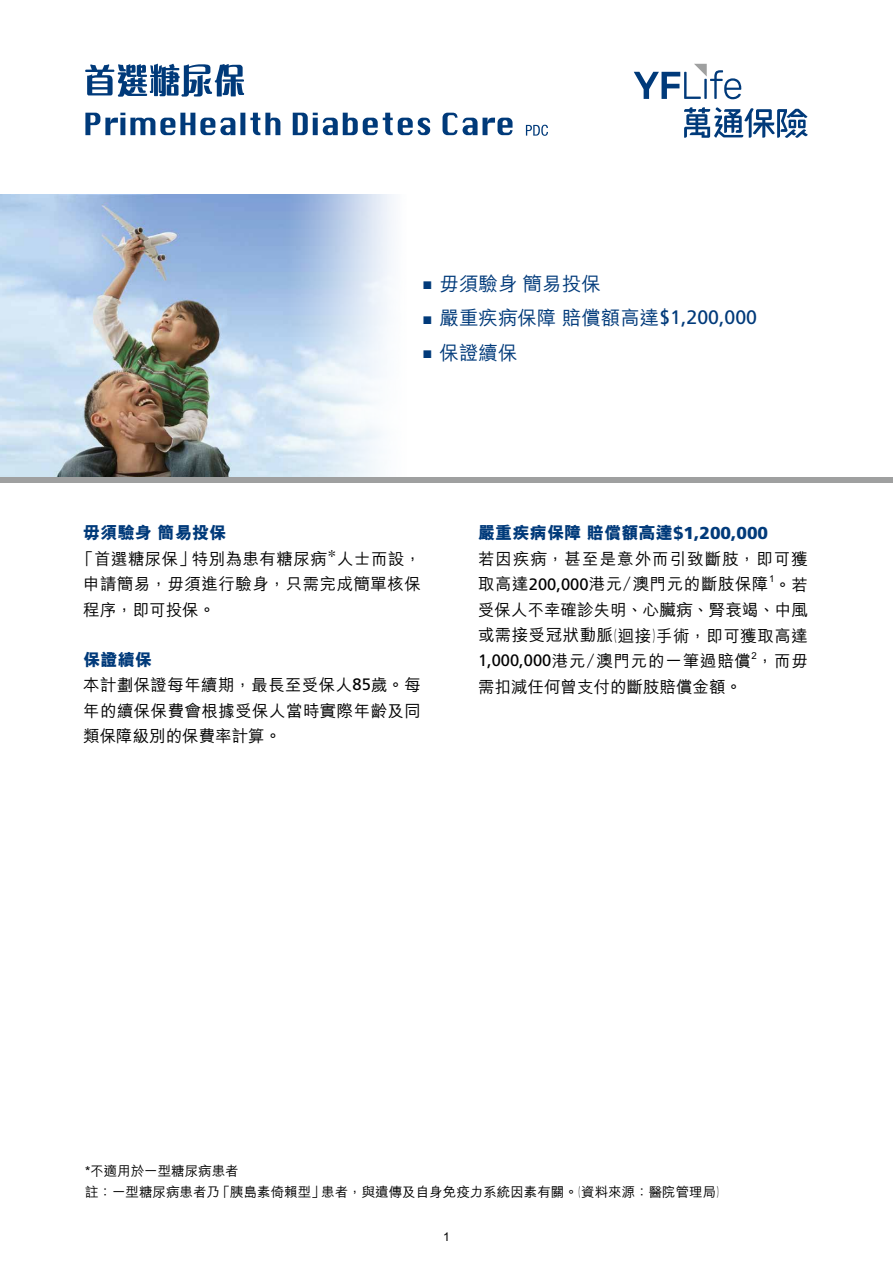
<style>
.page{position:relative;width:893px;height:1263px;background:#fff}
.page>*{position:absolute;margin:0;border:0;box-sizing:border-box;transform-origin:0 0}
.t1{font:500 19.5px "M Hei HK";color:#003a7a}
.t2{font:800 17.25px "M Hei HK";color:#003a7a}
.t3{font:500 16.5px/25.5px "M Hei HK";letter-spacing:.025em;color:#000;text-align:justify}
.t4{font:500 16.5px/25.5px "M Hei HK";letter-spacing:.06em;color:#000}
.t5{font:500 16.5px "M Hei HK";color:#000}
.t6{font:500 13.5px/21px "M Hei HK";color:#000}
.t7{font:500 12px "M Hei HK";color:#000}
.t8{font:500 9.6px "M Hei HK";color:#000}
.s1{font-family:"Arial";font-weight:700;font-size:16.5px}
.s2{font-family:"Frutiger LT Std";font-weight:400}
.s3{font-family:"Frutiger LT Std";font-weight:900}
</style>
<div class="page">
<img style="left:0;top:194px;width:394px;height:282px">
<div style="left:0;top:476px;width:893px;height:6px;background:#9fa0a0"></div>
<svg style="left:85px;top:113px;width:463px;height:23px"></svg>
<svg style="left:85px;top:64px;width:159px;height:33px"></svg>
<svg style="left:684px;top:107px;width:124px;height:31px"></svg>
<svg style="left:634px;top:64px;width:107px;height:35px"></svg>
<p class="t1" style="left:422px;top:269px;width:180px"><span class="s1">■</span> 毋須驗身 簡易投保</p>
<p class="t1" style="left:422px;top:304px;width:336px"><span class="s1">■</span> 嚴重疾病保障 賠償額高達<span class="s2">$1,200,000</span></p>
<p class="t1" style="left:422px;top:338px;width:97px"><span class="s1">■</span> 保證續保</p>
<p class="t2" style="left:83px;top:521px;width:145px">毋須驗身簡易投保</p>
<p class="t3" style="left:77px;top:545px;width:251px">「首選糖尿保」特別為患有糖尿病</p>
<p class="t8" style="left:327px;top:546px;width:11px">＊</p>
<p class="t3" style="left:83px;top:545px;width:339px;text-indent:254px">人士而設，申請簡易，毋須進行驗身，只需完成簡單核保程序，即可投保。</p>
<p class="t2" style="left:83px;top:648px;width:71px">保證續保</p>
<p class="t3" style="left:83px;top:671px;width:339px">本計劃保證每年續期，最長至受保人<span class="s2">85</span>歲。每年的續保保費會根據受保人當時實際年齡及同類保障級別的保費率計算。</p>
<p class="t2" style="left:478px;top:521px;width:292px">嚴重疾病保障賠償額高達<span class="s3">$1,200,000</span></p>
<p class="t4" style="left:478px;top:545px;width:331px">若因疾病，甚至是意外而引致斷肢，即可獲取高達<span class="s2">200,000</span>港元／澳門元的斷肢保障。若</p>
<p class="t8" style="left:769px;top:572px;width:7px">1</p>
<p class="t3" style="left:478px;top:596px;width:331px">受保人不幸確診失明、心臟病、腎衰竭、中風或需接受冠狀動脈(迴接)手術，即可獲取高達<span class="s2">1,000,000</span>港元／澳門元的一筆過賠償，而毋</p>
<p class="t8" style="left:751px;top:648px;width:7px">2</p>
<p class="t5" style="left:478px;top:674px;width:265px">需扣減任何曾支付的斷肢賠償金額。</p>
<p class="t6" style="left:85px;top:1159px;width:636px">*不適用於一型糖尿病患者<br>註：一型糖尿病患者乃「胰島素倚賴型」患者，與遺傳及自身免疫力系統因素有關。(資料來源：醫院管理局)</p>
<p class="t7" style="left:443px;top:1228px;width:8px">1</p>
</div>
